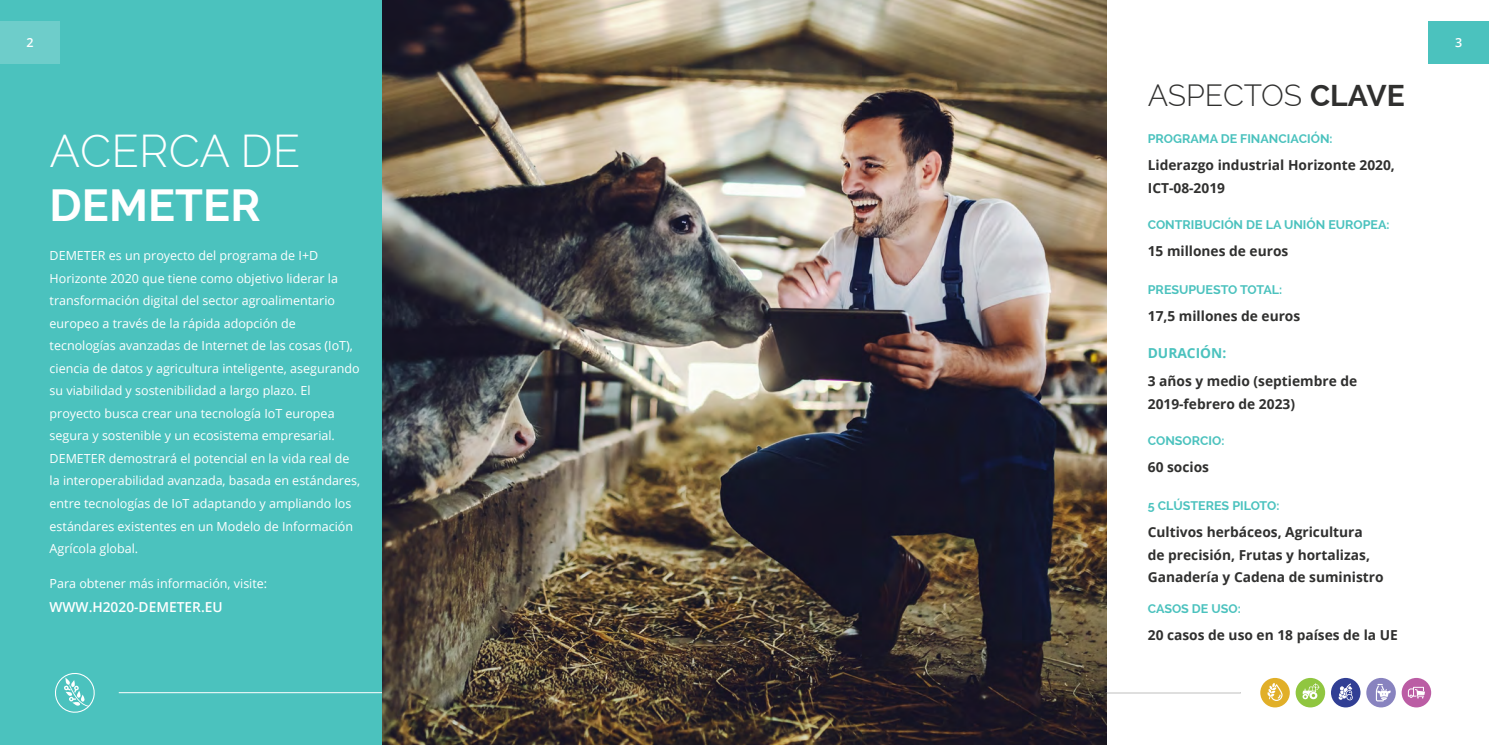
<style>
.page{position:relative;width:1489px;height:745px;background:#fff}
.page>*{position:absolute;margin:0;border:0;box-sizing:border-box;transform-origin:0 0}
.t1{font:300 45px "Raleway";color:#fff}
.t2{font:700 45px "Raleway";color:#fff}
.t3{font:300 30px "Raleway";color:#30302f}
.t4{font:700 13.75px/22.5px "Open Sans";color:#30302f}
.t5{font:600 13.75px "Open Sans";color:#fff}
.t6{font:700 13.75px "Open Sans";color:#4bc2be}
.t7{font:12.5px/22.5px "Open Sans";color:#fff}
.t8{font:700 12.5px "Raleway";color:#4bc2be}
.t9{font:600 12.5px "Open Sans";color:#fff}
.s1{font-weight:700}
</style>
<div class="page">
<div style="left:0;top:0;width:744px;height:744px;background:#4bc2be"></div>
<div style="left:0;top:21px;width:60px;height:42px;background:#6ecdca"></div>
<hr style="left:119px;top:692px;width:1121px;height:1px;background:#fff">
<svg style="left:55px;top:673px;width:40px;height:40px"></svg>
<img style="left:383px;top:0;width:723px;height:744px">
<div style="left:1428px;top:21px;width:60px;height:42px;background:#4bc2be"></div>
<div style="left:1260px;top:677px;width:29px;height:30px;background:#e1af28;border-radius:50%"></div>
<svg style="left:1267px;top:683px;width:15px;height:17px"></svg>
<svg style="left:1330px;top:677px;width:30px;height:30px"></svg>
<svg style="left:1338px;top:682px;width:14px;height:18px"></svg>
<div style="left:1401px;top:677px;width:29px;height:30px;background:#bb5da4;border-radius:50%"></div>
<svg style="left:1407px;top:686px;width:17px;height:12px"></svg>
<div style="left:1366px;top:677px;width:29px;height:30px;background:#8883bf;border-radius:50%"></div>
<svg style="left:1375px;top:684px;width:15px;height:17px"></svg>
<div style="left:1295px;top:677px;width:29px;height:30px;background:#90c640;border-radius:50%"></div>
<svg style="left:1302px;top:683px;width:17px;height:16px"></svg>
<hr style="left:1106px;top:692px;width:134px;height:1px;background:#30302f">
<p class="t9" style="left:27px;top:34px;width:9px">2</p>
<h1 class="t1" style="left:50px;top:125px;width:252px">ACERCA DE</h1>
<h1 class="t2" style="left:50px;top:179px;width:213px">DEMETER</h1>
<p class="t7" style="left:50px;top:244px;width:312px">DEMETER es un proyecto del programa de I+D Horizonte 2020 que tiene como objetivo liderar la transformación digital del sector agroalimentario europeo a través de la rápida adopción de tecnologías avanzadas de Internet de las cosas (IoT), ciencia de datos y agricultura inteligente, asegurando su viabilidad y sostenibilidad a largo plazo. El proyecto busca crear una tecnología IoT europea segura y sostenible y un ecosistema empresarial.<br>DEMETER demostrará el potencial en la vida real de la interoperabilidad avanzada, basada en estándares, entre tecnologías de IoT adaptando y ampliando los estándares existentes en un Modelo de Información Agrícola global.</p>
<p class="t7" style="left:50px;top:571px;width:219px">Para obtener más información, visite:</p>
<p class="t5" style="left:50px;top:597px;width:174px">WWW.H2020-DEMETER.EU</p>
<h2 class="t3" style="left:1147px;top:78px;width:258px">ASPECTOS <span class="s1">CLAVE</span></h2>
<p class="t8" style="left:1147px;top:131px;width:186px">PROGRAMA DE FINANCIACIÓN:</p>
<p class="t4" style="left:1147px;top:153px;width:248px">Liderazgo industrial Horizonte 2020,<br>ICT-08-2019</p>
<p class="t8" style="left:1147px;top:217px;width:243px">CONTRIBUCIÓN DE LA UNIÓN EUROPEA:</p>
<p class="t4" style="left:1147px;top:239px;width:142px">15 millones de euros</p>
<p class="t8" style="left:1147px;top:282px;width:136px">PRESUPUESTO TOTAL:</p>
<p class="t4" style="left:1147px;top:304px;width:154px">17,5 millones de euros</p>
<p class="t6" style="left:1147px;top:343px;width:80px">DURACIÓN:</p>
<p class="t4" style="left:1147px;top:369px;width:211px">3 años y medio (septiembre de<br>2019-febrero de 2023)</p>
<p class="t8" style="left:1147px;top:433px;width:78px">CONSORCIO:</p>
<p class="t4" style="left:1147px;top:455px;width:63px">60 socios</p>
<p class="t8" style="left:1147px;top:498px;width:133px">5 CLÚSTERES PILOTO:</p>
<p class="t4" style="left:1147px;top:520px;width:237px">Cultivos herbáceos, Agricultura<br>de precisión, Frutas y hortalizas,<br>Ganadería y Cadena de suministro</p>
<p class="t8" style="left:1147px;top:601px;width:94px">CASOS DE USO:</p>
<p class="t4" style="left:1147px;top:623px;width:251px">20 casos de uso en 18 países de la UE</p>
<p class="t9" style="left:1455px;top:34px;width:9px">3</p>
</div>
